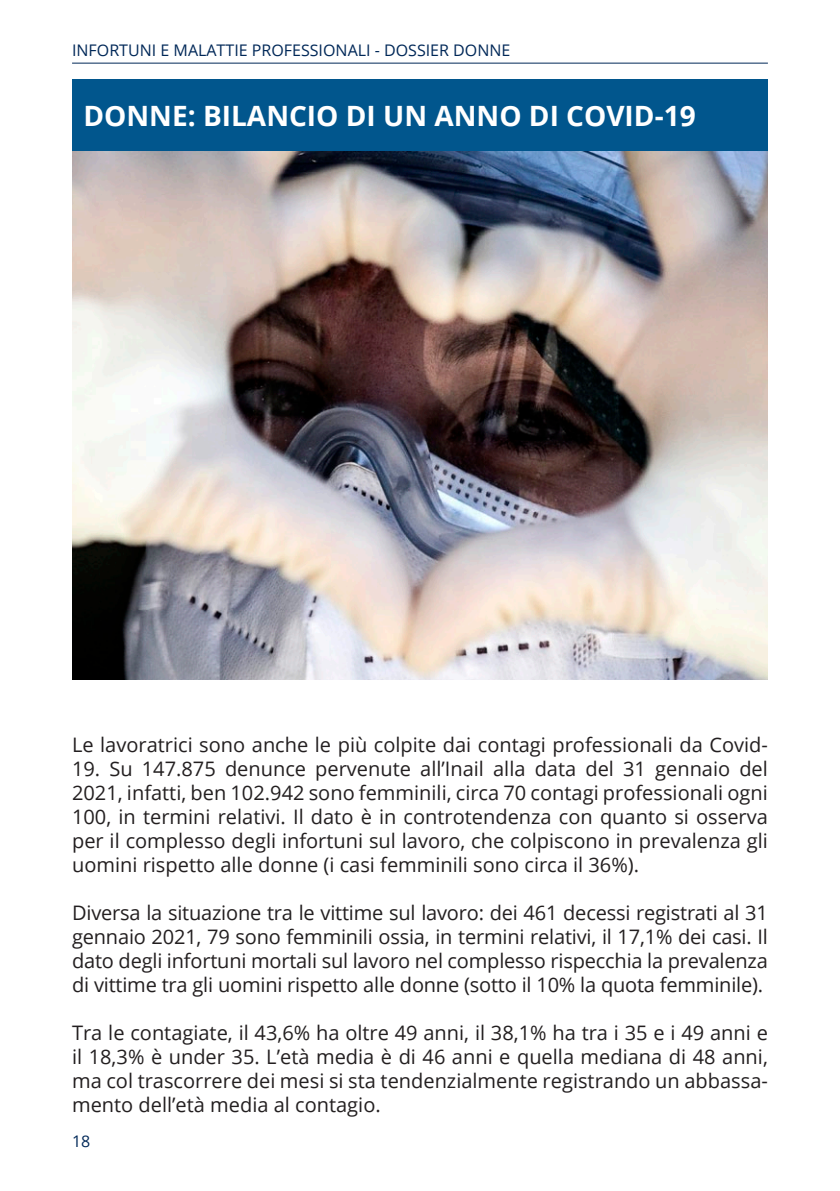
<style>
.page{position:relative;width:840px;height:1191px;background:#fff}
.page>*{position:absolute;margin:0;border:0;box-sizing:border-box;transform-origin:0 0}
.Capitolo{font:700 28px "Open Sans";color:#fff}
.Paragrafo_semplice{font:20px/24px "Open Sans";color:#231f20;text-align:justify}
.t1{font:16px "Open Sans";color:#002858}
</style>
<div class="page">
<hr style="left:72px;top:63px;width:695px;height:1px;background:#002858">
<div style="left:72px;top:79px;width:695px;height:72px;background:#01568d"></div>
<img style="left:72px;top:151px;width:695px;height:528px">
<p class="t1" style="left:72px;top:40px;width:439px">INFORTUNI E MALATTIE PROFESSIONALI - DOSSIER DONNE</p>
<p class="Capitolo" style="left:83px;top:96px;width:613px">DONNE: BILANCIO DI UN ANNO DI COVID-19</p>
<p class="Paragrafo_semplice" style="left:72px;top:732px;width:697px">Le lavoratrici sono anche le più colpite dai contagi professionali da Covid-</p>
<p class="Paragrafo_semplice" style="left:72px;top:756px;width:697px">19. Su 147.875 denunce pervenute all’Inail alla data del 31 gennaio del 2021, infatti, ben 102.942 sono femminili, circa 70 contagi professionali ogni 100, in termini relativi. Il dato è in controtendenza con quanto si osserva per il complesso degli infortuni sul lavoro, che colpiscono in prevalenza gli uomini rispetto alle donne (i casi femminili sono circa il 36%).</p>
<p class="Paragrafo_semplice" style="left:72px;top:900px;width:697px">Diversa la situazione tra le vittime sul lavoro: dei 461 decessi registrati al 31 gennaio 2021, 79 sono femminili ossia, in termini relativi, il 17,1% dei casi. Il dato degli infortuni mortali sul lavoro nel complesso rispecchia la prevalenza di vittime tra gli uomini rispetto alle donne (sotto il 10% la quota femminile).</p>
<p class="Paragrafo_semplice" style="left:72px;top:1020px;width:697px">Tra le contagiate, il 43,6% ha oltre 49 anni, il 38,1% ha tra i 35 e i 49 anni e il 18,3% è under 35. L’età media è di 46 anni e quella mediana di 48 anni, ma col trascorrere dei mesi si sta tendenzialmente registrando un abbassa&shy;mento dell’età media al contagio.</p>
<p class="t1" style="left:72px;top:1130px;width:20px">18</p>
</div>
